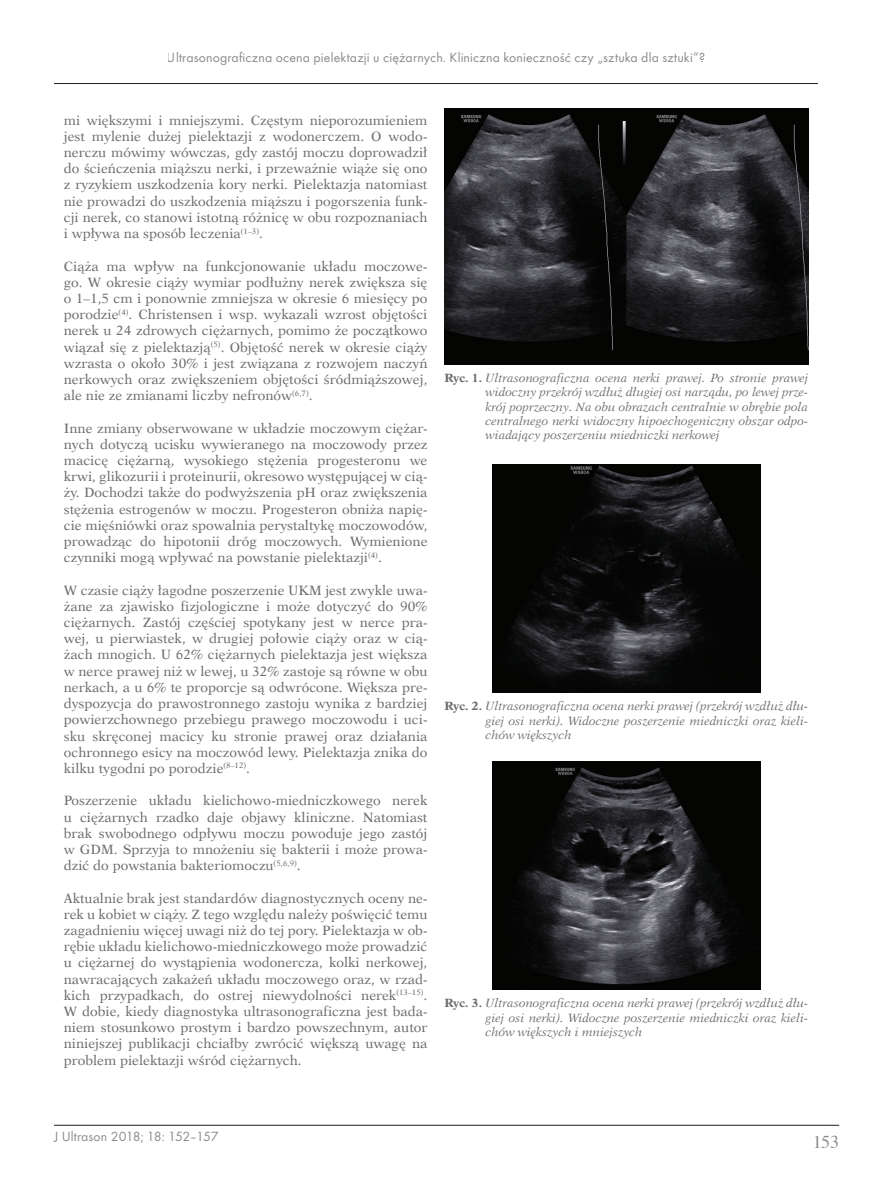
<style>
.page{position:relative;width:872px;height:1191px;background:#fff}
.page>*{position:absolute;margin:0;border:0;box-sizing:border-box;transform-origin:0 0}
.t1{font:18px "Times";color:#6c6d70}
.t2{font:13.8px "Futura TCE";letter-spacing:.01em;color:#6c6d70}
.t3{font:13.5px/16.2px "Dutch 823 EU Normal";color:#6c6d70;text-align:justify}
.t4{font:12px/14.4px "Dutch 823 EU Italic";color:#6c6d70;text-align:justify}
.s1{font-family:"Dutch 823 EU Bold"}
</style>
<div class="page">
<hr style="left:54px;top:1125px;width:785px;height:1px;background:#231f20">
<hr style="left:54px;top:83px;width:764px;height:1px;background:#231f20">
<img style="left:444px;top:108px;width:364px;height:256px">
<img style="left:492px;top:465px;width:268px;height:228px">
<img style="left:492px;top:762px;width:268px;height:227px">
<p class="t2" style="left:167px;top:49px;width:540px">Ultrasonograficzna ocena pielektazji u ciężarnych. Kliniczna konieczność czy „sztuka dla sztuki”?</p>
<p class="t3" style="left:64px;top:112px;width:365px">mi większymi i mniejszymi. Częstym nieporozumieniem jest mylenie dużej pielektazji z wodonerczem. O wodo&shy;nerczu mówimy wówczas, gdy zastój moczu doprowadził do ścieńczenia miąższu nerki, i przeważnie wiąże się ono z ryzykiem uszkodzenia kory nerki. Pielektazja natomiast nie prowadzi do uszkodzenia miąższu i pogorszenia funk&shy;cji nerek, co stanowi istotną różnicę w obu rozpoznaniach i wpływa na sposób leczenia<sup>(1–3)</sup>.</p>
<p class="t3" style="left:64px;top:258px;width:365px">Ciąża ma wpływ na funkcjonowanie układu moczowe&shy;go. W okresie ciąży wymiar podłużny nerek zwiększa się o 1–1,5 cm i ponownie zmniejsza w okresie 6 miesięcy po porodzie<sup>(4)</sup>. Christensen i wsp. wykazali wzrost objętości nerek u 24 zdrowych ciężarnych, pomimo że początkowo wiązał się z pielektazją<sup>(5)</sup>. Objętość nerek w okresie ciąży wzrasta o około 30% i jest związana z rozwojem naczyń nerkowych oraz zwiększeniem objętości śródmiąższowej, ale nie ze zmianami liczby nefronów<sup>(6,7)</sup>.</p>
<p class="t3" style="left:64px;top:420px;width:365px">Inne zmiany obserwowane w układzie moczowym ciężar&shy;nych dotyczą ucisku wywieranego na moczowody przez macicę ciężarną, wysokiego stężenia progesteronu we krwi, glikozurii i proteinurii, okresowo występującej w cią&shy;ży. Dochodzi także do podwyższenia pH oraz zwiększenia stężenia estrogenów w moczu. Progesteron obniża napię&shy;cie mięśniówki oraz spowalnia perystaltykę moczowodów, prowadząc do hipotonii dróg moczowych. Wymienione czynniki mogą wpływać na powstanie pielektazji<sup>(4)</sup>.</p>
<p class="t3" style="left:64px;top:582px;width:365px">W czasie ciąży łagodne poszerzenie UKM jest zwykle uwa&shy;żane za zjawisko fizjologiczne i może dotyczyć do 90% ciężarnych. Zastój częściej spotykany jest w nerce pra&shy;wej, u pierwiastek, w drugiej połowie ciąży oraz w cią&shy;żach mnogich. U 62% ciężarnych pielektazja jest większa w nerce prawej niż w lewej, u 32% zastoje są równe w obu nerkach, a u 6% te proporcje są odwrócone. Większa pre&shy;dyspozycja do prawostronnego zastoju wynika z bardziej powierzchownego przebiegu prawego moczowodu i uci&shy;sku skręconej macicy ku stronie prawej oraz działania ochronnego esicy na moczowód lewy. Pielektazja znika do kilku tygodni po porodzie<sup>(8–12)</sup>.</p>
<p class="t3" style="left:64px;top:792px;width:365px">Poszerzenie układu kielichowo-miedniczkowego nerek u ciężarnych rzadko daje objawy kliniczne. Natomiast brak swobodnego odpływu moczu powoduje jego zastój w GDM. Sprzyja to mnożeniu się bakterii i może prowa&shy;dzić do powstania bakteriomoczu<sup>(5,6,9)</sup>.</p>
<p class="t3" style="left:64px;top:890px;width:365px">Aktualnie brak jest standardów diagnostycznych oceny ne&shy;rek u kobiet w ciąży. Z tego względu należy poświęcić temu zagadnieniu więcej uwagi niż do tej pory. Pielektazja w ob&shy;rębie układu kielichowo-miedniczkowego może prowadzić u ciężarnej do wystąpienia wodonercza, kolki nerkowej, nawracających zakażeń układu moczowego oraz, w rzad&shy;kich przypadkach, do ostrej niewydolności nerek<sup>(13–15)</sup>.<br>W dobie, kiedy diagnostyka ultrasonograficzna jest bada&shy;niem stosunkowo prostym i bardzo powszechnym, autor niniejszej publikacji chciałby zwrócić większą uwagę na problem pielektazji wśród ciężarnych.</p>
<p class="t4" style="left:485px;top:370px;width:324px;text-indent:-41px"><span class="s1">Ryc. 1.</span> Ultrasonograficzna ocena nerki prawej. Po stronie prawej widoczny przekrój wzdłuż długiej osi narządu, po lewej prze&shy;krój poprzeczny. Na obu obrazach centralnie w obrębie pola centralnego nerki widoczny hipoechogeniczny obszar odpo&shy;wiadający poszerzeniu miedniczki nerkowej</p>
<p class="t4" style="left:485px;top:699px;width:324px;text-indent:-41px"><span class="s1">Ryc. 2.</span> Ultrasonograficzna ocena nerki prawej (przekrój wzdłuż dłu&shy;giej osi nerki). Widoczne poszerzenie miedniczki oraz kieli&shy;chów większych</p>
<p class="t4" style="left:485px;top:996px;width:324px;text-indent:-41px"><span class="s1">Ryc. 3.</span> Ultrasonograficzna ocena nerki prawej (przekrój wzdłuż dłu&shy;giej osi nerki). Widoczne poszerzenie miedniczki oraz kieli&shy;chów większych i mniejszych</p>
<p class="t2" style="left:54px;top:1128px;width:166px">J Ultrason 2018; 18: 152–157</p>
<h1 class="t1" style="left:812px;top:1125px;width:28px">153</h1>
</div>
